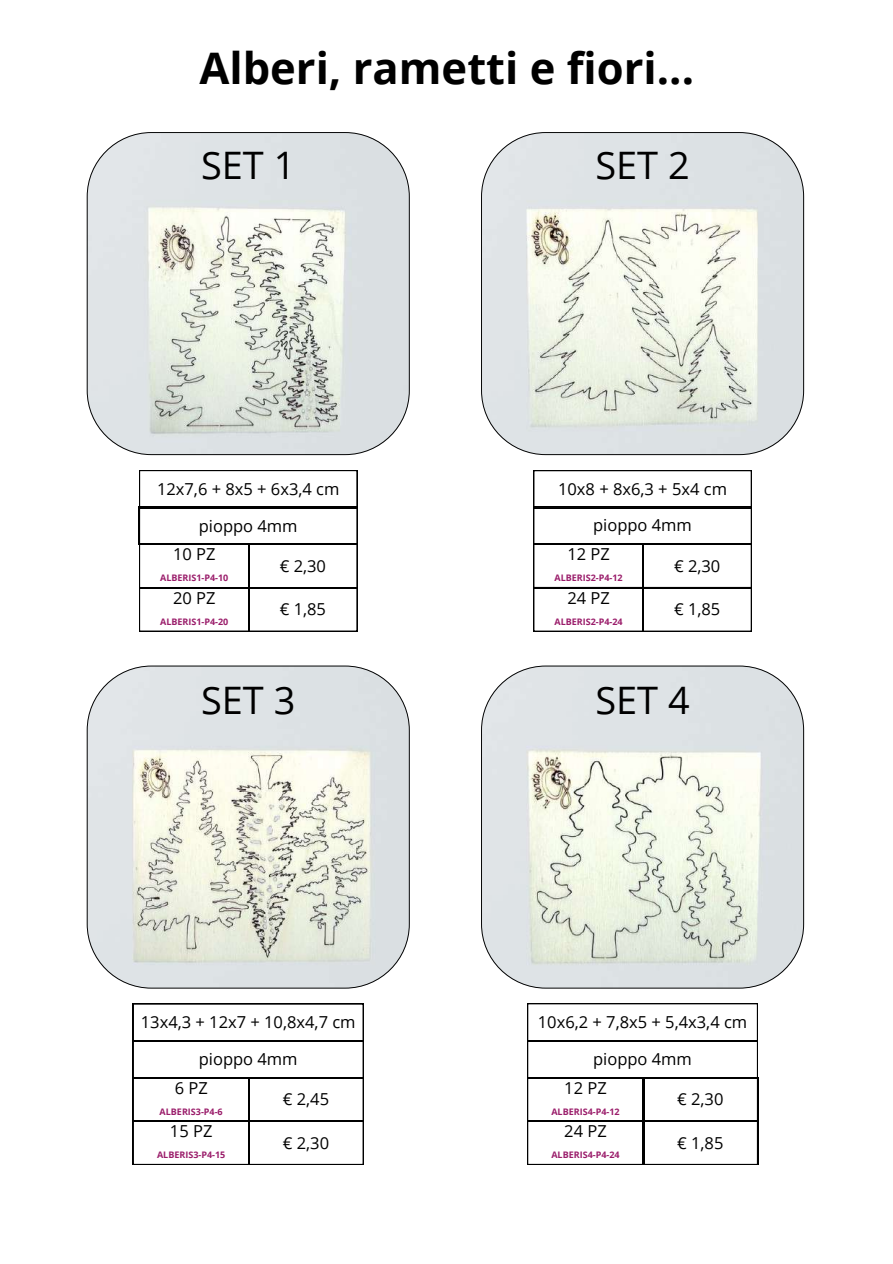
<style>
.page{position:relative;width:893px;height:1264px;background:#fff}
.page>*{position:absolute;margin:0;border:0;box-sizing:border-box;transform-origin:0 0}
.t1{font:700 43.5px "Open Sans";color:#000}
.t2{font:37.8px "Open Sans";color:#000}
.t3{font:16.5px "Open Sans";color:#000}
.t4{font:700 9px "Open Sans";color:#9a1c6a}
</style>
<div class="page">
<svg style="left:87px;top:132px;width:323px;height:323px;background:#dbdfdd"></svg>
<svg style="left:481px;top:132px;width:323px;height:323px;fill:#e0e4e6"></svg>
<svg style="left:87px;top:665px;width:323px;height:323px;background:#dee1dc"></svg>
<svg style="left:481px;top:665px;width:323px;height:323px;background:#e0e5df"></svg>
<svg style="left:139px;top:470px;width:218px;height:161px"></svg>
<svg style="left:133px;top:1003px;width:230px;height:161px"></svg>
<svg style="left:527px;top:1003px;width:231px;height:161px"></svg>
<svg style="left:533px;top:470px;width:218px;height:161px"></svg>
<h1 class="t1" style="left:199px;top:37px;width:496px">Alberi, rametti e fiori...</h1>
<h2 class="t2" style="left:201px;top:139px;width:96px">SET 1</h2>
<h2 class="t2" style="left:595px;top:139px;width:96px">SET 2</h2>
<p class="t3" style="left:157px;top:477px;width:184px">12x7,6 + 8x5 + 6x3,4 cm</p>
<p class="t3" style="left:558px;top:477px;width:170px">10x8 + 8x6,3 + 5x4 cm</p>
<p class="t3" style="left:199px;top:514px;width:100px">pioppo 4mm</p>
<p class="t3" style="left:593px;top:514px;width:100px">pioppo 4mm</p>
<p class="t3" style="left:173px;top:542px;width:44px">10 PZ</p>
<p class="t4" style="left:160px;top:571px;width:70px">ALBERIS1-P4-10</p>
<p class="t4" style="left:160px;top:615px;width:70px">ALBERIS1-P4-20</p>
<p class="t3" style="left:173px;top:586px;width:44px">20 PZ</p>
<p class="t3" style="left:280px;top:554px;width:48px">€ 2,30</p>
<p class="t3" style="left:280px;top:597px;width:48px">€ 1,85</p>
<p class="t3" style="left:567px;top:542px;width:44px">12 PZ</p>
<p class="t4" style="left:554px;top:571px;width:70px">ALBERIS2-P4-12</p>
<p class="t4" style="left:554px;top:615px;width:70px">ALBERIS2-P4-24</p>
<p class="t3" style="left:567px;top:586px;width:44px">24 PZ</p>
<p class="t3" style="left:674px;top:554px;width:48px">€ 2,30</p>
<p class="t3" style="left:674px;top:597px;width:48px">€ 1,85</p>
<h2 class="t2" style="left:201px;top:674px;width:96px">SET 3</h2>
<h2 class="t2" style="left:595px;top:674px;width:96px">SET 4</h2>
<p class="t3" style="left:141px;top:1010px;width:216px">13x4,3 + 12x7 + 10,8x4,7 cm</p>
<p class="t3" style="left:538px;top:1010px;width:211px">10x6,2 + 7,8x5 + 5,4x3,4 cm</p>
<p class="t3" style="left:199px;top:1047px;width:100px">pioppo 4mm</p>
<p class="t3" style="left:593px;top:1047px;width:100px">pioppo 4mm</p>
<p class="t3" style="left:175px;top:1075px;width:35px">6 PZ</p>
<p class="t4" style="left:160px;top:1104px;width:65px">ALBERIS3-P4-6</p>
<p class="t4" style="left:157px;top:1148px;width:70px">ALBERIS3-P4-15</p>
<p class="t3" style="left:170px;top:1119px;width:44px">15 PZ</p>
<p class="t3" style="left:283px;top:1087px;width:48px">€ 2,45</p>
<p class="t3" style="left:283px;top:1131px;width:48px">€ 2,30</p>
<p class="t3" style="left:564px;top:1075px;width:44px">12 PZ</p>
<p class="t4" style="left:551px;top:1104px;width:70px">ALBERIS4-P4-12</p>
<p class="t4" style="left:551px;top:1148px;width:70px">ALBERIS4-P4-24</p>
<p class="t3" style="left:564px;top:1119px;width:44px">24 PZ</p>
<p class="t3" style="left:677px;top:1087px;width:48px">€ 2,30</p>
<p class="t3" style="left:677px;top:1131px;width:48px">€ 1,85</p>
</div>
